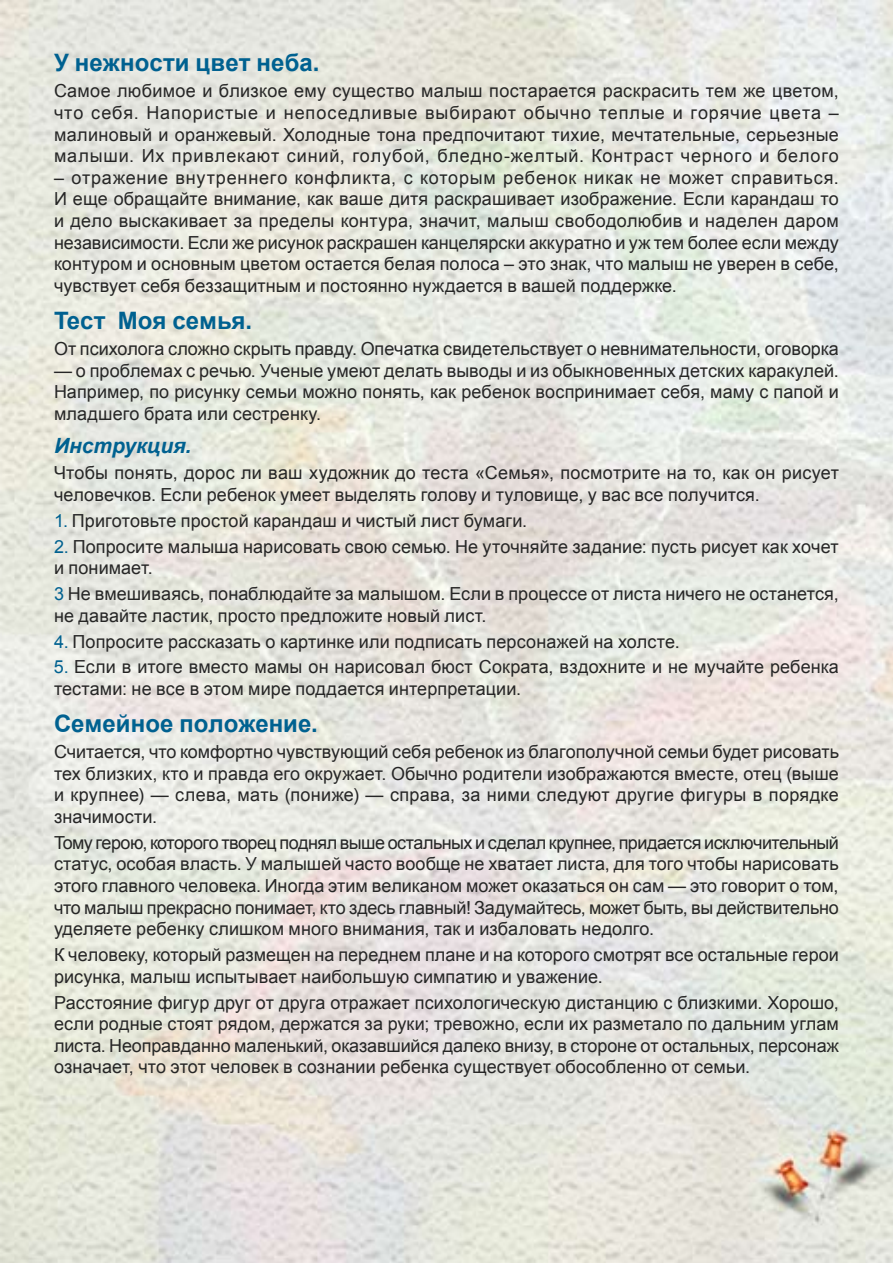
<style>
.page{position:relative;width:893px;height:1263px;background:#fff}
.page>*{position:absolute;margin:0;border:0;box-sizing:border-box;transform-origin:0 0}
.t1{font:700 24px "Arial";color:#006190}
.t2{font:italic 700 21px "Arial";color:#006190}
.t3{font:18px/21.6px "Arial";letter-spacing:.005em;color:#262626;text-align:justify}
.s1{color:#006190}
</style>
<div class="page">
<img style="left:0;top:0;width:893px;height:1263px">
<h1 class="t1" style="left:54px;top:47px;width:267px">У нежности цвет неба.</h1>
<p class="t3" style="left:54px;top:80px;width:786px">Самое любимое и близкое ему существо малыш постарается раскрасить тем же цветом, что себя. Напористые и непоседливые выбирают обычно теплые и горячие цвета – малиновый и оранжевый. Холодные тона предпочитают тихие, мечтательные, серьезные малыши. Их привлекают синий, голубой, бледно-желтый. Контраст черного и белого</p>
<p class="t3" style="left:54px;top:167px;width:786px">– отражение внутреннего конфликта с, которым ребенок никак не может справиться.<br>И еще обращайте внимание, как ваше дитя раскрашивает изображение. Если карандаш то и дело выскакивает за пределы контура, значит, малыш свободолюбив и наделен даром независимости. Если же рисунок раскрашен канцелярски аккуратно и уж тем более если между контуром и основным цветом остается белая полоса – это знак, что малыш не уверен в себе, чувствует себя беззащитным и постоянно нуждается в вашей поддержке.</p>
<h1 class="t1" style="left:118px;top:305px;width:136px">Моя семья.</h1>
<h1 class="t1" style="left:54px;top:305px;width:53px">Тест</h1>
<p class="t3" style="left:54px;top:338px;width:786px">От психолога сложно скрыть правду. Опечатка свидетельствует о невнимательности, оговорка</p>
<p class="t3" style="left:54px;top:360px;width:786px">— о проблемах с речью. Ученые умеют делать выводы и из обыкновенных детских каракулей.<br>Например, по рисунку семьи можно понять, как ребенок воспринимает себя, маму с папой и младшего брата или сестренку.</p>
<p class="t2" style="left:54px;top:432px;width:139px">Инструкция.</p>
<p class="t3" style="left:54px;top:462px;width:786px">Чтобы понять, дорос ли ваш художник до теста «Семья ,» посмотрите на то, как он рисует человечков. Если ребенок умеет выделять голову и туловище у, вас все получится.</p>
<p class="t3" style="left:54px;top:510px;width:475px"><span class="s1">1.</span> Приготовьте простой карандаш и чистый лист бумаги.</p>
<p class="t3" style="left:54px;top:536px;width:786px"><span class="s1">2.</span> Попросите малыша нарисовать свою семью. Не уточняйте задание: пусть рисует как хочет и понимает.</p>
<p class="t3" style="left:54px;top:583px;width:786px"><span class="s1">3</span> Не вмешиваясь, понаблюдайте за малышом. Если в процессе от листа ничего не останется, не давайте ластик, просто предложите новый лист.</p>
<p class="t3" style="left:54px;top:631px;width:627px"><span class="s1">4.</span> Попросите рассказать о картинке или подписать персонажей на холсте.</p>
<p class="t3" style="left:54px;top:656px;width:786px"><span class="s1">5.</span> Если в итоге вместо мамы он нарисовал бюст Сократа, вздохните и не мучайте ребенка тестами: не все в этом мире поддается интерпретации.</p>
<h1 class="t1" style="left:54px;top:708px;width:265px">Семейное положение.</h1>
<p class="t3" style="left:54px;top:741px;width:787px">Считается, что комфортно чувствующий себя ребенок из благополучной семьи будет рисовать тех близких, кто и правда его окружает. Обычно родители изображаются вместе, отец (выше и крупнее) — слева, мать (пониже) — справа, за ними следуют другие фигуры в порядке значимости.</p>
<p class="t3" style="left:54px;top:832px;width:786px">Тому герою, которого творец поднял выше остальных и сделал крупнее, придается исключительный статус, особая власть У. малышей часто вообще не хватает листа, для того чтобы нарисовать этого главного человека. Иногда этим великаном может оказаться он сам — это говорит о том, что малыш прекрасно понимает, кто здесь главный! Задумайтесь, может быть, вы действительно уделяете ребенку слишком много внимания, так и избаловать недолго.</p>
<p class="t3" style="left:54px;top:944px;width:786px">К человеку, который размещен на переднем плане и на которого смотрят все остальные герои рисунка, малыш испытывает наибольшую симпатию и уважение.</p>
<p class="t3" style="left:54px;top:991px;width:786px">Расстояние фигур друг от друга отражает психологическую дистанцию с близкими. Хорошо, если родные стоят рядом, держатся за руки; тревожно, если их разметало по дальним углам листа. Неоправданно маленький, оказавшийся далеко внизу в, стороне от остальных, персонаж означает, что этот человек в сознании ребенка существует обособленно от семьи.</p>
</div>
